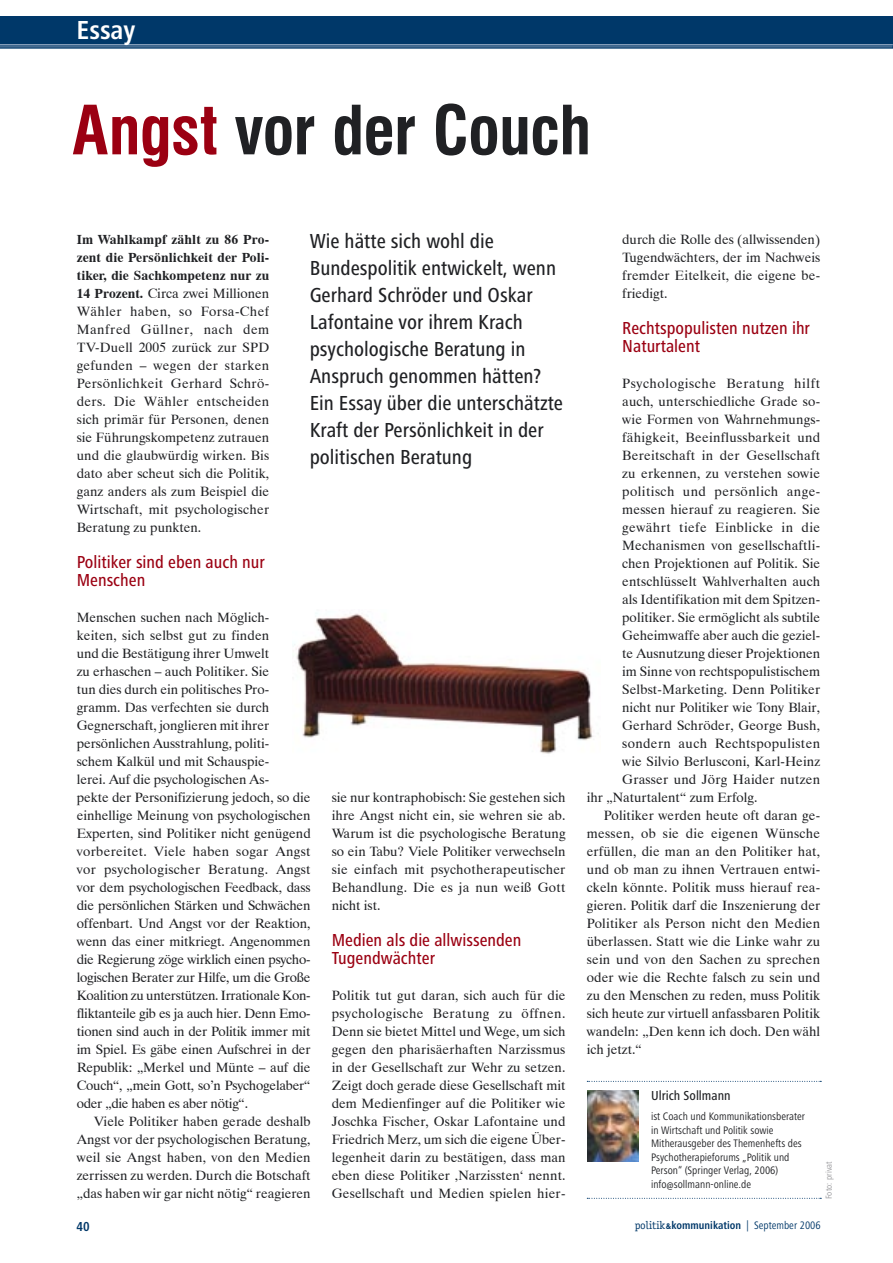
<style>
.page{position:relative;width:893px;height:1263px;background:#fff}
.page>*{position:absolute;margin:0;border:0;box-sizing:border-box;transform-origin:0 0}
.HEAD{font:700 condensed 66px "Swiss 721 BT";letter-spacing:-.015em;color:#202124}
.t1{font:700 condensed 27px "Frutiger Next LT";color:#fff}
.einleitung{font:500 condensed 21px/27px "Frutiger Next LT";color:#202124}
.zwischenüberschrift{font:500 condensed 18px/18px "Frutiger Next LT";color:#9b0012}
.FLIESS_dutch_ohne_einzug{font:13.5px/18px "Dutch 801 BT";color:#202124;text-align:justify}
.FLIESS_dutch{font:13.5px/18px "Dutch 801 BT";color:#202124;text-align:justify}
.FLIESS_dutch_ohne_einzug-2{font:13.5px "Dutch 801 BT";letter-spacing:.02em;color:#202124}
.FLIESS_dutch_ohne_einzug-3{font:13.5px "Dutch 801 BT";letter-spacing:.03em;color:#202124}
.FLIESS_dutch_ohne_einzug-4{font:13.5px "Dutch 801 BT";letter-spacing:.045em;color:#202124}
.FLIESS_dutch_ohne_einzug-5{font:13.5px "Dutch 801 BT";letter-spacing:.025em;color:#202124}
.autor_extern_name{font:500 condensed 13.5px "Frutiger Next LT";color:#202124}
.t2{font:700 condensed 13.5px "Frutiger Next LT";color:#003869}
.autor_extern_fliess{font:condensed 11.25px/13.5px "Frutiger Next LT";color:#202124}
.t3{font:condensed 11.25px "Frutiger Next LT";color:#003869}
.fotocredit{font:condensed 9px "Frutiger Next LT";letter-spacing:.01em;color:#969699}
.s1{color:#9b0012}
.s2{font-weight:700}
.s3{font-family:"Officina Serif";font-stretch:normal}
.s4{font-family:"Swiss 721 BT";font-weight:700;font-stretch:normal;font-size:7.8px}
</style>
<div class="page">
<div style="left:0;top:16px;width:893px;height:31px;background:#003869"></div>
<svg style="left:0;top:44px;width:893px;height:4px;background:#4c7296"></svg>
<svg style="left:587px;top:1198px;width:234px;height:1px"></svg>
<img style="left:587px;top:1091px;width:51px;height:70px">
<svg style="left:587px;top:1081px;width:234px;height:1px"></svg>
<img style="left:294px;top:613px;width:305px;height:141px">
<p class="t1" style="left:77px;top:15px;width:60px">Essay</p>
<p class="HEAD" style="left:72px;top:91px;width:520px"><span class="s1">Angst</span> vor der Couch</p>
<p class="einleitung" style="left:310px;top:228px;width:248px">Wie hätte sich wohl die<br>Bundespolitik entwickelt, wenn<br>Gerhard Schröder und Oskar<br>Lafontaine vor ihrem Krach psychologische Beratung in<br>Anspruch genommen hätten?</p>
<p class="einleitung" style="left:310px;top:390px;width:255px">Ein Essay über die unterschätzte<br>Kraft der Persönlichkeit in der politischen Beratung</p>
<p class="FLIESS_dutch_ohne_einzug" style="left:77px;top:230px;width:194px"><span class="s2">Im Wahlkampf zählt zu 86 Pro&shy;zent die Persönlichkeit der Poli&shy;tiker, die Sachkompetenz nur zu 14 Prozent.</span> Circa zwei Millionen Wähler haben, so Forsa-Chef Manfred Güllner, nach dem TV-Duell 2005 zurück zur SPD gefunden – wegen der starken Persönlichkeit Gerhard Schrö&shy;ders. Die Wähler entscheiden sich primär für Personen, denen sie Führungskompetenz zutrauen und die glaubwürdig wirken. Bis dato aber scheut sich die Politik, ganz anders als zum Beispiel die Wirtschaft, mit psychologischer Beratung zu punkten.</p>
<p class="zwischenüberschrift" style="left:77px;top:553px;width:190px">Politiker sind eben auch nur<br>Menschen</p>
<p class="FLIESS_dutch_ohne_einzug" style="left:77px;top:608px;width:235px;text-align:left">Menschen suchen nach Möglich&shy;keiten, sich selbst gut zu finden<br>und die Bestätigung ihrer Umwelt<br>zu erhaschen – auch Politiker. Sie<br>tun dies durch ein politisches Pro&shy;gramm. Das verfechten sie durch Gegnerschaft, jonglieren mit ihrer persönlichen Ausstrahlung, politi-<br>schem Kalkül und mit Schauspie-<br>lerei. Auf die psychologischen As-<br>pekte der Personifizierung jedoch, so die einhellige Meinung von psychologischen Experten, sind Politiker nicht genügend vorbereitet. Viele haben sogar Angst vor psychologischer Beratung. Angst vor dem psychologischen Feedback, dass die persönlichen Stärken und Schwächen offenbart. Und Angst vor der Reaktion, wenn das einer mitkriegt. Angenommen die Regierung zöge wirklich einen psycho&shy;logischen Berater zur Hilfe, um die Große Koalition zu unterstützen. Irrationale Kon&shy;fliktanteile gib es ja auch hier. Denn Emo&shy;tionen sind auch in der Politik immer mit im Spiel. Es gäbe einen Aufschrei in der Republik: „Merkel und Münte – auf die Couch“, „mein Gott, so’n Psychogelaber“ oder „die haben es aber nötig“.</p>
<p class="FLIESS_dutch" style="left:77px;top:1112px;width:235px;text-indent:17px">Viele Politiker haben gerade deshalb Angst vor der psychologischen Beratung, weil sie Angst haben, von den Medien zerrissen zu werden. Durch die Botschaft „das haben wir gar nicht nötig“ reagieren</p>
<p class="FLIESS_dutch" style="left:332px;top:788px;width:235px">sie nur kontraphobisch: Sie gestehen sich ihre Angst nicht ein, sie wehren sie ab.<br>Warum ist die psychologische Beratung so ein Tabu? Viele Politiker verwechseln sie einfach mit psychotherapeutischer Behandlung. Die es ja nun weiß Gott nicht ist.</p>
<p class="zwischenüberschrift" style="left:332px;top:931px;width:191px">Medien als die allwissenden<br>Tugendwächter</p>
<p class="FLIESS_dutch_ohne_einzug" style="left:332px;top:986px;width:235px">Politik tut gut daran, sich auch für die psychologische Beratung zu öffnen.<br>Denn sie bietet Mittel und Wege, um sich gegen den pharisäerhaften Narzissmus in der Gesellschaft zur Wehr zu setzen.<br>Zeigt doch gerade diese Gesellschaft mit dem Medienfinger auf die Politiker wie Joschka Fischer, Oskar Lafontaine und Friedrich Merz, um sich die eigene Über&shy;legenheit darin zu bestätigen, dass man eben diese Politiker ‚Narzissten‘ nennt.<br>Gesellschaft und Medien spielen hier-</p>
<p class="FLIESS_dutch_ohne_einzug" style="left:622px;top:230px;width:199px">durch die Rolle des (allwissenden)<br>Tugendwächters, der im Nachweis fremder Eitelkeit, die eigene be&shy;friedigt.</p>
<p class="zwischenüberschrift" style="left:622px;top:319px;width:189px">Rechtspopulisten nutzen ihr<br>Naturtalent</p>
<p class="FLIESS_dutch_ohne_einzug-4" style="left:622px;top:375px;width:199px">Psychologische Beratung hilft</p>
<p class="FLIESS_dutch_ohne_einzug" style="left:622px;top:392px;width:199px">auch, unterschiedliche Grade so-</p>
<p class="FLIESS_dutch_ohne_einzug" style="left:622px;top:410px;width:199px">wie Formen von Wahrnehmungs-</p>
<p class="FLIESS_dutch_ohne_einzug-2" style="left:622px;top:429px;width:199px">fähigkeit, Beeinflussbarkeit und</p>
<p class="FLIESS_dutch_ohne_einzug-2" style="left:622px;top:447px;width:199px">Bereitschaft in der Gesellschaft</p>
<p class="FLIESS_dutch_ohne_einzug" style="left:622px;top:464px;width:199px">zu erkennen, zu verstehen sowie</p>
<p class="FLIESS_dutch_ohne_einzug-3" style="left:622px;top:483px;width:199px">politisch und persönlich ange-</p>
<p class="FLIESS_dutch_ohne_einzug" style="left:622px;top:500px;width:199px">messen hierauf zu reagieren. Sie</p>
<p class="FLIESS_dutch_ohne_einzug-3" style="left:622px;top:519px;width:199px">gewährt tiefe Einblicke in die</p>
<p class="FLIESS_dutch_ohne_einzug" style="left:622px;top:536px;width:199px">Mechanismen von gesellschaftli-</p>
<p class="FLIESS_dutch_ohne_einzug" style="left:622px;top:554px;width:199px">chen Projektionen auf Politik. Sie</p>
<p class="FLIESS_dutch_ohne_einzug" style="left:622px;top:572px;width:199px">entschlüsselt Wahlverhalten auch</p>
<p class="FLIESS_dutch_ohne_einzug" style="left:622px;top:590px;width:199px">als Identifikation mit dem Spitzen-</p>
<p class="FLIESS_dutch_ohne_einzug" style="left:622px;top:608px;width:199px">politiker. Sie ermöglicht als subtile</p>
<p class="FLIESS_dutch_ohne_einzug" style="left:622px;top:626px;width:199px">Geheimwaffe aber auch die geziel-</p>
<p class="FLIESS_dutch_ohne_einzug" style="left:622px;top:644px;width:199px">te Ausnutzung dieser Projektionen</p>
<p class="FLIESS_dutch_ohne_einzug" style="left:622px;top:662px;width:199px">im Sinne von rechtspopulistischem</p>
<p class="FLIESS_dutch_ohne_einzug" style="left:622px;top:680px;width:199px">Selbst-Marketing. Denn Politiker</p>
<p class="FLIESS_dutch_ohne_einzug" style="left:622px;top:698px;width:199px">nicht nur Politiker wie Tony Blair,</p>
<p class="FLIESS_dutch_ohne_einzug" style="left:622px;top:716px;width:199px">Gerhard Schröder, George Bush,</p>
<p class="FLIESS_dutch_ohne_einzug-5" style="left:622px;top:735px;width:199px">sondern auch Rechtspopulisten</p>
<p class="FLIESS_dutch_ohne_einzug" style="left:622px;top:752px;width:199px">wie Silvio Berlusconi, Karl-Heinz</p>
<p class="FLIESS_dutch_ohne_einzug" style="left:622px;top:770px;width:199px">Grasser und Jörg Haider nutzen</p>
<p class="FLIESS_dutch_ohne_einzug" style="left:587px;top:788px;width:172px">ihr „Naturtalent“ zum Erfolg.</p>
<p class="FLIESS_dutch" style="left:587px;top:806px;width:235px;text-indent:17px">Politiker werden heute oft daran ge&shy;messen, ob sie die eigenen Wünsche erfüllen, die man an den Politiker hat, und ob man zu ihnen Vertrauen entwi&shy;ckeln könnte. Politik muss hierauf rea&shy;gieren. Politik darf die Inszenierung der Politiker als Person nicht den Medien überlassen. Statt wie die Linke wahr zu sein und von den Sachen zu sprechen oder wie die Rechte falsch zu sein und zu den Menschen zu reden, muss Politik sich heute zur virtuell anfassbaren Politik wandeln: „Den kenn ich doch. Den wähl ich jetzt.“</p>
<p class="autor_extern_name" style="left:651px;top:1088px;width:81px">Ulrich Sollmann</p>
<p class="autor_extern_fliess" style="left:651px;top:1110px;width:155px">ist Coach und Kommunikationsberater in Wirtschaft und Politik sowie Mitherausgeber des Themenhefts des Psychotherapieforums „Politik und Person“ (Springer Verlag, 2006)</p>
<p class="autor_extern_fliess" style="left:651px;top:1177px;width:102px">info@sollmann-online.de</p>
<p class="fotocredit" style="left:824px;top:1199px;width:39px;rotate:-90deg">Foto: privat</p>
<p class="t2" style="left:77px;top:1219px;width:15px">40</p>
<p class="t3" style="left:635px;top:1219px;width:187px"><span class="s3">politik</span><span class="s4">&amp;</span><span class="s2">kommunikation</span> | September 2006</p>
</div>
